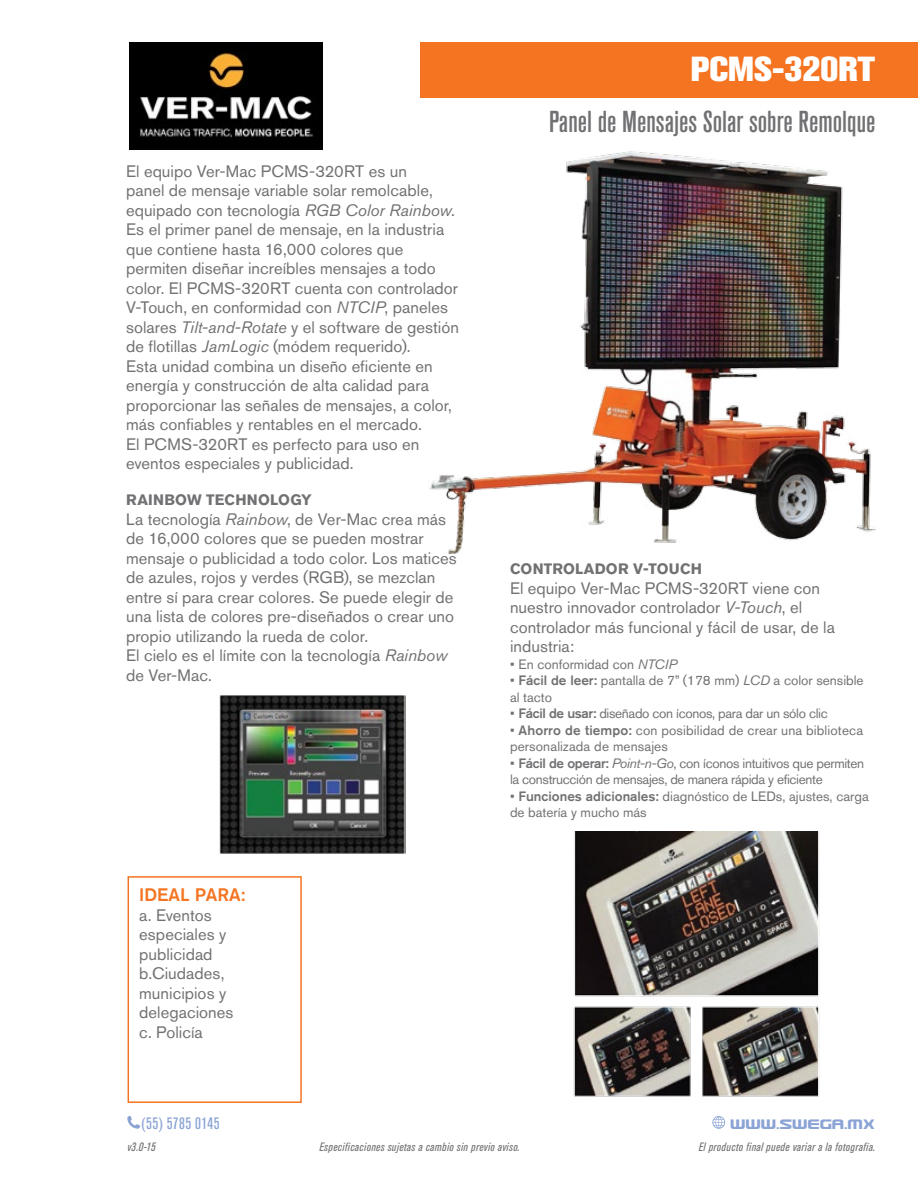
<style>
.page{position:relative;width:918px;height:1188px;background:#fff}
.page>*{position:absolute;margin:0;border:0;box-sizing:border-box;transform-origin:0 0}
.t1{font:34.5px "Akzidenz Grotesk BQ X Bold Alt";color:#fff}
.t2{font:500 condensed 30px "Akzidenz Grotesk BQ";color:#717073}
.t3{font:500 18px "Akzidenz Grotesk BQ";color:#f47421}
.t4{font:16.5px/19.5px "Akzidenz Grotesk BQ";letter-spacing:.005em;color:#717073}
.t5{font:500 condensed 16.5px "Akzidenz Grotesk BQ";letter-spacing:.025em;color:#8ca4d5}
.t6{font:16.5px "Usuzi";color:#8ca4d5}
.t7{font:700 15px "Akzidenz Grotesk BQ";letter-spacing:.015em;color:#717073}
.t8{font:13.5px/16.5px "Akzidenz Grotesk BQ";color:#717073}
.t9{font:13.5px/16.5px "Akzidenz Grotesk BQ";letter-spacing:-.025em;color:#717073}
.t10{font:italic condensed 12px "Akzidenz Grotesk BQ";letter-spacing:.04em;color:#717073}
.s1{font-style:italic}
.s2{font-weight:500}
</style>
<div class="page">
<svg style="left:127px;top:1116px;width:13px;height:13px"></svg>
<svg style="left:712px;top:1116px;width:13px;height:13px"></svg>
<div style="left:421px;top:42px;width:497px;height:56px;background:#f47421"></div>
<img style="left:130px;top:43px;width:192px;height:107px">
<div style="left:128px;top:876px;width:174px;height:227px;border:2px solid #f47421"></div>
<img style="left:429px;top:151px;width:447px;height:404px">
<img style="left:573px;top:831px;width:246px;height:266px">
<img style="left:219px;top:695px;width:187px;height:159px">
<p class="t4" style="left:126px;top:161px;width:334px">El equipo Ver-Mac PCMS-320RT es un<br>panel de mensaje variable solar remolcable, equipado con tecnología <span class="s1">RGB Color Rainbow</span>.<br>Es el primer panel de mensaje, en la industria que contiene hasta 16,000 colores que permiten diseñar increíbles mensajes a todo color. El PCMS-320RT cuenta con controlador V-Touch, en conformidad con <span class="s1">NTCIP</span>, paneles solares <span class="s1">Tilt-and-Rotate</span> y el software de gestión de flotillas <span class="s1">JamLogic</span> (módem requerido).<br>Esta unidad combina un diseño eficiente en energía y construcción de alta calidad para proporcionar las señales de mensajes, a color, más confiables y rentables en el mercado.<br>El PCMS-320RT es perfecto para uso en eventos especiales y publicidad.</p>
<p class="t7" style="left:126px;top:491px;width:187px">RAINBOW TECHNOLOGY</p>
<p class="t4" style="left:126px;top:509px;width:332px">La tecnología <span class="s1">Rainbow</span>, de Ver-Mac crea más de 16,000 colores que se pueden mostrar mensaje o publicidad a todo color. Los matices de azules, rojos y verdes (RGB), se mezclan entre sí para crear colores. Se puede elegir de una lista de colores pre-diseñados o crear uno propio utilizando la rueda de color.<br>El cielo es el límite con la tecnología <span class="s1">Rainbow </span>de Ver-Mac.</p>
<p class="t3" style="left:139px;top:884px;width:108px">IDEAL PARA:</p>
<p class="t4" style="left:139px;top:905px;width:96px">a. Eventos especiales y publicidad b.Ciudades, municipios y delegaciones c. Policía</p>
<h1 class="t1" style="left:691px;top:49px;width:186px">PCMS-320RT</h1>
<h2 class="t2" style="left:549px;top:104px;width:328px">Panel de Mensajes Solar sobre Remolque</h2>
<p class="t7" style="left:510px;top:561px;width:193px">CONTROLADOR V-TOUCH</p>
<p class="t4" style="left:510px;top:578px;width:327px">El equipo Ver-Mac PCMS-320RT viene con nuestro innovador controlador <span class="s1">V-Touch</span>, el controlador más funcional y fácil de usar, de la industria:</p>
<p class="t8" style="left:510px;top:656px;width:169px">• En conformidad con <span class="s1">NTCIP</span></p>
<p class="t8" style="left:510px;top:672px;width:355px">• <span class="s2">Fácil de leer:</span> pantalla de 7” (178 mm) <span class="s1">LCD</span> a color sensible al tacto</p>
<p class="t9" style="left:510px;top:705px;width:319px">• <span class="s2">Fácil de usar:</span> diseñado con íconos, para dar un sólo clic</p>
<p class="t8" style="left:510px;top:722px;width:355px">• <span class="s2">Ahorro de tiempo:</span> con posibilidad de crear una biblioteca personalizada de mensajes</p>
<p class="t9" style="left:510px;top:755px;width:356px">• <span class="s2">Fácil de operar:</span> <span class="s1">Point-n-Go</span>, con íconos intuitivos que permiten la construcción de mensajes, de manera rápida y eficiente</p>
<p class="t8" style="left:510px;top:788px;width:360px">• <span class="s2">Funciones adicionales:</span> diagnóstico de LEDs, ajustes, carga de batería y mucho más</p>
<p class="t5" style="left:141px;top:1114px;width:80px">(55) 5785 0145</p>
<p class="t6" style="left:731px;top:1116px;width:146px">WWW.SWEGA.MX</p>
<p class="t10" style="left:127px;top:1140px;width:30px">v3.0-15</p>
<p class="t10" style="left:320px;top:1140px;width:202px">Especificaciones sujetas a cambio sin previo aviso.</p>
<p class="t10" style="left:699px;top:1140px;width:178px">El producto final puede variar a la fotografía.</p>
</div>
